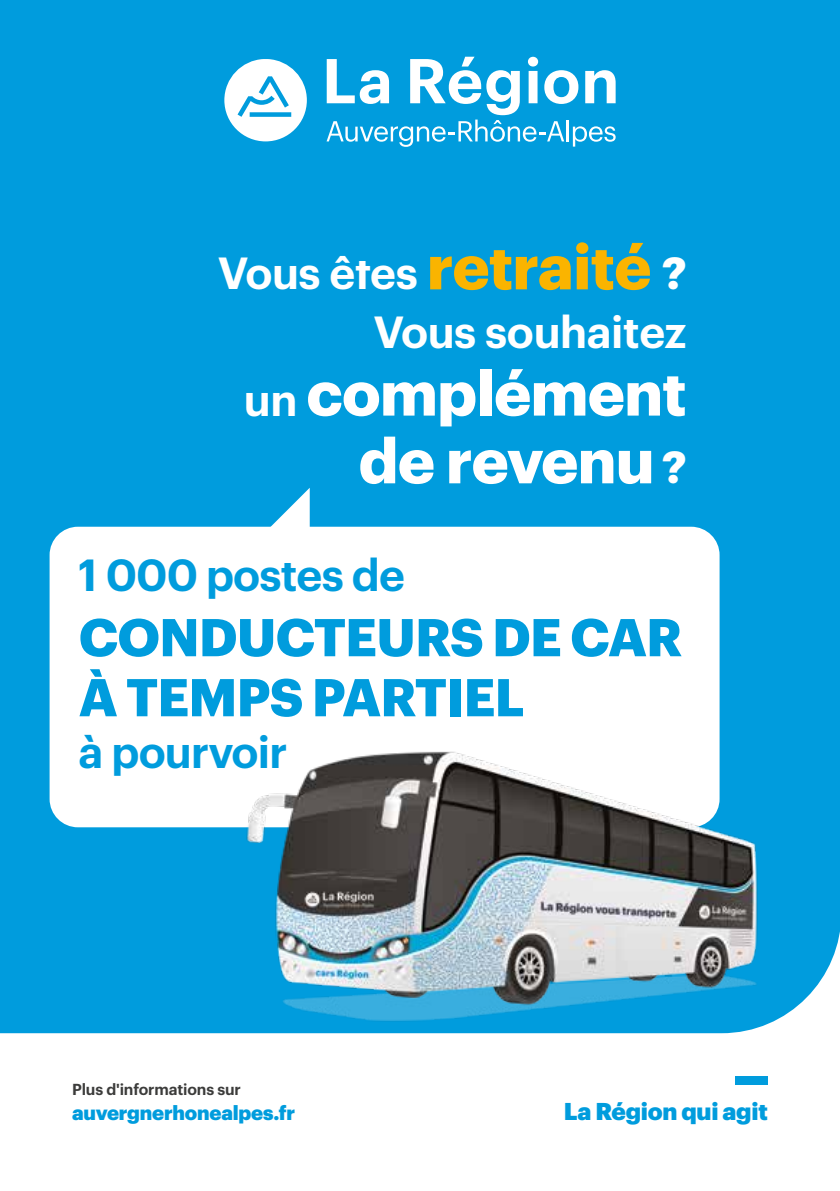
<style>
.page{position:relative;width:840px;height:1191px;background:#fff}
.page>*{position:absolute;margin:0;border:0;box-sizing:border-box;transform-origin:0 0}
.t1{font:700 62px/67.8px "Graphik";letter-spacing:-.01em;color:#fff;text-align:right}
.t2{font:700 52px/60px "Graphik";letter-spacing:-.015em;color:#009cdd}
.t3{font:600 44px/58.4px "Graphik";letter-spacing:-.01em;color:#fff;text-align:right}
.t4{font:600 44px "Graphik";letter-spacing:-.02em;color:#009cdd}
.t5{font:900 23.8px "Graphik";letter-spacing:-.01em;color:#009cdd}
.t6{font:900 19.8px "Graphik";letter-spacing:-.01em;color:#009cdd}
.t7{font:600 15.6px "Graphik";letter-spacing:-.01em;color:#3c3c3b}
.s1{font-weight:700;font-size:62px;color:#fab400}
.s2{font-weight:700}
.s3{font-weight:600;font-size:44px}
.s4{font-size:44px}
</style>
<div class="page">
<div style="left:0;top:0;width:839px;height:1191px;background:#009cdd"></div>
<svg style="left:0;top:936px;width:839px;height:255px;fill:#fff"></svg>
<div style="left:50px;top:527px;width:669px;height:300px;background:#fff;border-radius:28px"></div>
<svg style="left:326px;top:57px;width:289px;height:90px"></svg>
<svg style="left:224px;top:59px;width:83px;height:82px"></svg>
<img style="left:224px;top:720px;width:555px;height:316px">
<svg style="left:261px;top:488px;width:48px;height:39px"></svg>
<div style="left:735px;top:1076px;width:32px;height:8px;background:#009cdd"></div>
<p class="t3" style="left:218px;top:240px;width:470px">Vous êtes <span class="s1">retraité</span> <span class="s2">?<br></span>Vous souhaitez</p>
<h1 class="t1" style="left:244px;top:353px;width:444px"><span class="s3">un</span> complément de revenu <span class="s4">?</span></h1>
<p class="t4" style="left:79px;top:541px;width:327px">1 000 postes de</p>
<p class="t2" style="left:79px;top:602px;width:604px">CONDUCTEURS DE CAR<br>À TEMPS PARTIEL</p>
<p class="t4" style="left:79px;top:718px;width:210px">à pourvoir</p>
<p class="t7" style="left:72px;top:1077px;width:170px">Plus d'informations sur</p>
<p class="t6" style="left:72px;top:1097px;width:224px">auvergnerhonealpes.fr</p>
<p class="t5" style="left:563px;top:1092px;width:205px">La Région qui agit</p>
</div>
